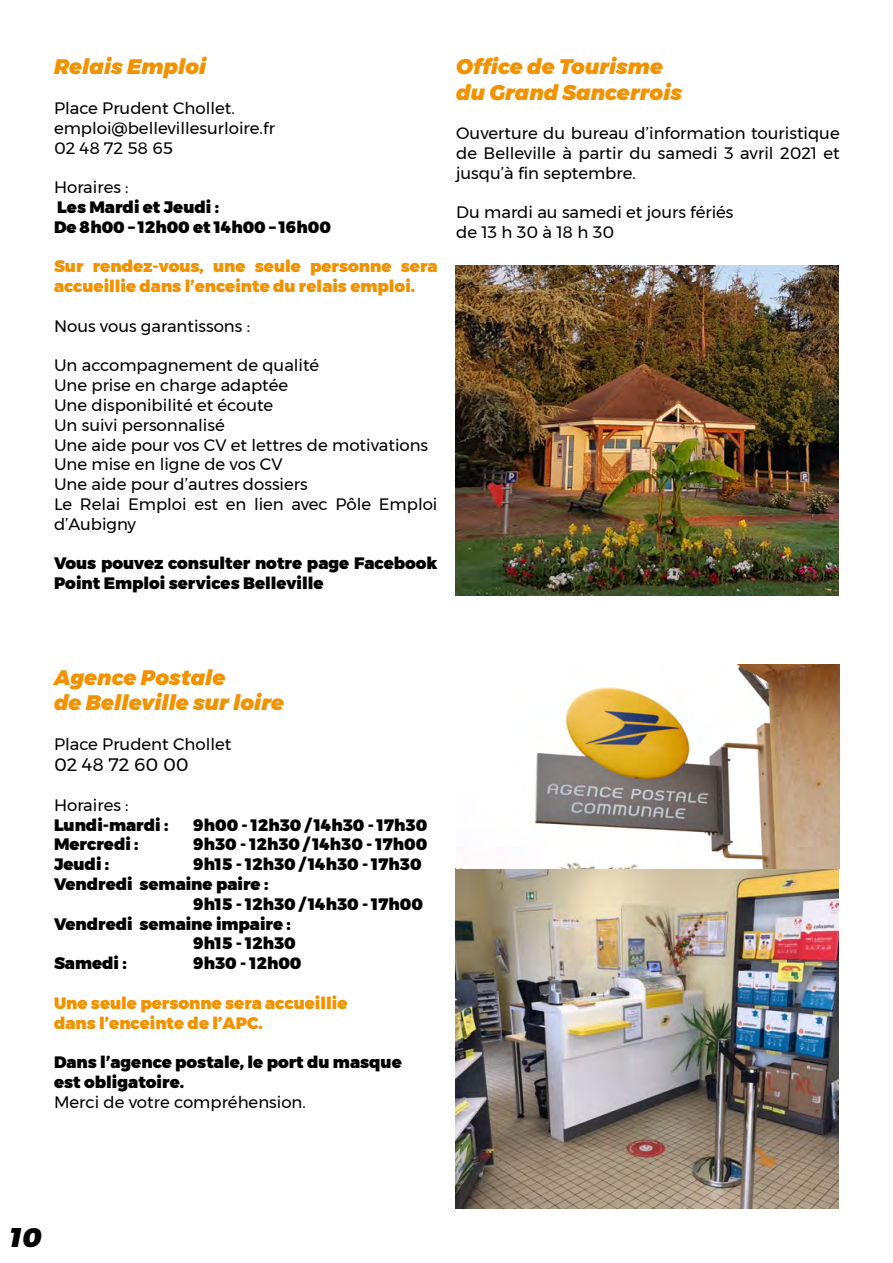
<style>
.page{position:relative;width:893px;height:1263px;background:#fff}
.page>*{position:absolute;margin:0;border:0;box-sizing:border-box;transform-origin:0 0}
.t1{font:italic 900 27px "Montserrat";color:#000}
.t2{font:italic 900 21px/25.2px "Montserrat";color:#f39200}
.t3{font:18px "Montserrat";color:#000}
.t4{font:16.5px/19.8px "Montserrat";color:#000}
.t5{font:900 16.5px/19.8px "Montserrat";color:#000}
.t6{font:900 16.5px/19.8px "Montserrat";color:#f39200}
</style>
<div class="page">
<img style="left:455px;top:664px;width:385px;height:545px">
<img style="left:455px;top:266px;width:384px;height:329px">
<p class="t2" style="left:54px;top:55px;width:154px">Relais Emploi</p>
<p class="t4" style="left:54px;top:98px;width:222px">Place Prudent Chollet. emploi@bellevillesurloire.fr<br>02 48 72 58 65</p>
<p class="t4" style="left:54px;top:177px;width:76px">Horaires :</p>
<p class="t5" style="left:54px;top:197px;width:278px">Les Mardi et Jeudi :<br>De 8h00 – 12h00 et 14h00 – 16h00</p>
<p class="t6" style="left:54px;top:257px;width:385px">Sur rendez-vous, une seule personne sera accueillie dans l’enceinte du relais emploi.</p>
<p class="t4" style="left:54px;top:316px;width:198px">Nous vous garantissons :</p>
<p class="t4" style="left:54px;top:355px;width:385px">Un accompagnement de qualité<br>Une prise en charge adaptée<br>Une disponibilité et écoute<br>Un suivi personnalisé<br>Une aide pour vos CV et lettres de motivations<br>Une mise en ligne de vos CV<br>Une aide pour d’autres dossiers<br>Le Relai Emploi est en lien avec Pôle Emploi d’Aubigny</p>
<p class="t5" style="left:54px;top:554px;width:385px">Vous pouvez consulter notre page Facebook<br>Point Emploi services Belleville</p>
<p class="t2" style="left:456px;top:55px;width:227px">Office de Tourisme du Grand Sancerrois</p>
<p class="t4" style="left:456px;top:123px;width:385px;text-align:justify">Ouverture du bureau d’information touristique de Belleville à partir du samedi 3 avril 2021 et jusqu’à fin septembre.</p>
<p class="t4" style="left:456px;top:202px;width:279px">Du mardi au samedi et jours fériés de 13 h 30 à 18 h 30</p>
<p class="t2" style="left:54px;top:665px;width:232px">Agence Postale<br>de Belleville sur loire</p>
<p class="t4" style="left:54px;top:734px;width:179px">Place Prudent Chollet</p>
<p class="t3" style="left:54px;top:751px;width:136px">02 48 72 60 00</p>
<p class="t4" style="left:54px;top:795px;width:76px">Horaires :</p>
<p class="t5" style="left:54px;top:815px;width:116px">Lundi-mardi :</p>
<p class="t5" style="left:194px;top:815px;width:235px">9h00 - 12h30 / 14h30 - 17h30</p>
<p class="t5" style="left:54px;top:835px;width:86px">Mercredi :</p>
<p class="t5" style="left:194px;top:835px;width:235px">9h30 - 12h30 / 14h30 - 17h00</p>
<p class="t5" style="left:54px;top:855px;width:57px">Jeudi :</p>
<p class="t5" style="left:194px;top:855px;width:230px">9h15 - 12h30 / 14h30 - 17h30</p>
<p class="t5" style="left:54px;top:874px;width:216px">Vendredi semaine paire :</p>
<p class="t5" style="left:194px;top:894px;width:231px">9h15 - 12h30 / 14h30 - 17h00</p>
<p class="t5" style="left:54px;top:914px;width:238px">Vendredi semaine impaire :</p>
<p class="t5" style="left:194px;top:934px;width:104px">9h15 - 12h30</p>
<p class="t5" style="left:54px;top:954px;width:74px">Samedi :</p>
<p class="t5" style="left:194px;top:954px;width:109px">9h30 - 12h00</p>
<p class="t6" style="left:54px;top:993px;width:295px">Une seule personne sera accueillie dans l’enceinte de l’APC.</p>
<p class="t5" style="left:54px;top:1053px;width:349px">Dans l’agence postale, le port du masque est obligatoire.</p>
<p class="t4" style="left:54px;top:1092px;width:253px">Merci de votre compréhension.</p>
<h1 class="t1" style="left:9px;top:1215px;width:35px">10</h1>
</div>
